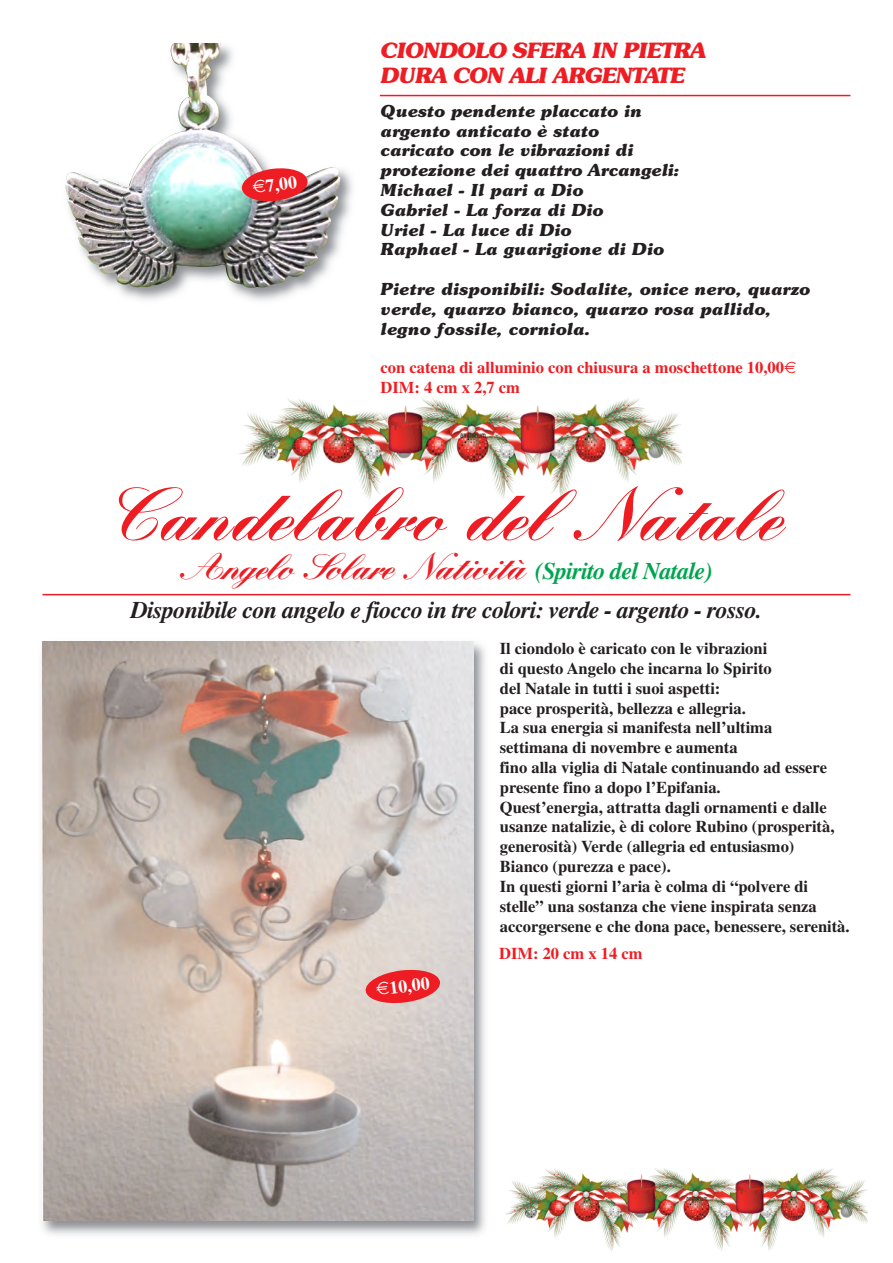
<style>
.page{position:relative;width:893px;height:1263px;background:#fff}
.page>*{position:absolute;margin:0;border:0;box-sizing:border-box;transform-origin:0 0}
.t1{font:900 72px "Kuenstler Script";color:#ee1d23}
.t2{font:900 36px "Kuenstler Script";letter-spacing:-.025em;color:#ee1d23}
.t3{font:italic 700 24px "Times";letter-spacing:-.025em;color:#231f20}
.t4{font:italic 700 21px/25.2px "Souvenir";letter-spacing:-.045em;color:#ee1d23}
.t5{font:700 18px "Times";color:#fff}
.t6{font:700 16.5px/19.8px "Times";color:#231f20}
.t7{font:italic 700 16.5px/19.8px "Souvenir";color:#231f20}
.t8{font:700 16.5px/19.8px "Times";color:#ee1d23}
.s1{font-family:"Times";font-weight:700;font-style:italic;font-size:24px;color:#00a54f}
</style>
<div class="page">
<img style="left:239px;top:398px;width:442px;height:102px">
<img style="left:118px;top:43px;width:264px;height:258px">
<img style="left:65px;top:44px;width:276px;height:245px">
<img style="left:42px;top:641px;width:443px;height:594px">
<img style="left:43px;top:642px;width:430px;height:578px">
<hr style="left:43px;top:594px;width:807px;height:1px;background:#ee1d23">
<hr style="left:380px;top:95px;width:470px;height:1px;background:#ee1d23">
<img style="left:505px;top:1168px;width:362px;height:84px">
<svg style="left:241px;top:167px;width:68px;height:36px;background:#d94e53"></svg>
<svg style="left:365px;top:968px;width:76px;height:37px;background:#e8595b"></svg>
<p class="t5" style="left:265px;top:180px;width:33px;rotate:-7deg">7,00</p>
<p class="t4" style="left:381px;top:40px;width:327px">CIONDOLO SFERA IN PIETRA<br>DURA CON ALI ARGENTATE</p>
<p class="t7" style="left:381px;top:102px;width:301px">Questo pendente placcato in argento anticato è stato<br>caricato con le vibrazioni di protezione dei quattro Arcangeli:<br>Michael - Il pari a Dio<br>Gabriel - La forza di Dio<br>Uriel - La luce di Dio<br>Raphael - La guarigione di Dio</p>
<p class="t7" style="left:381px;top:281px;width:431px">Pietre disponibili: Sodalite, onice nero, quarzo verde, quarzo bianco, quarzo rosa pallido, legno fossile, corniola.</p>
<p class="t8" style="left:381px;top:359px;width:405px">con catena di alluminio con chiusura a moschettone 10,00<br>DIM: 4 cm x 2,7 cm</p>
<h1 class="t1" style="left:109px;top:488px;width:675px">Candelabro del Natale</h1>
<h2 class="t2" style="left:180px;top:553px;width:534px">Angelo Solare Natività <span class="s1">(Spirito del Natale)</span></h2>
<h3 class="t3" style="left:131px;top:601px;width:633px">Disponibile con angelo e fiocco in tre colori: verde - argento - rosso.</h3>
<p class="t6" style="left:500px;top:640px;width:351px">Il ciondolo è caricato con le vibrazioni<br>di questo Angelo che incarna lo Spirito<br>del Natale in tutti i suoi aspetti:<br>pace prosperità, bellezza e allegria.<br>La sua energia si manifesta nell’ultima<br>settimana di novembre e aumenta<br>fino alla viglia di Natale continuando ad essere presente fino a dopo l’Epifania.<br>Quest’energia, attratta dagli ornamenti e dalle usanze natalizie, è di colore Rubino (prosperità, generosità) Verde (allegria ed entusiasmo)<br>Bianco (purezza e pace).<br>In questi giorni l’aria è colma di “polvere di stelle” una sostanza che viene inspirata senza accorgersene e che dona pace, benessere, serenità.</p>
<p class="t5" style="left:389px;top:982px;width:42px;rotate:-7deg">10,00</p>
<p class="t8" style="left:499px;top:945px;width:145px">DIM: 20 cm x 14 cm</p>
</div>
